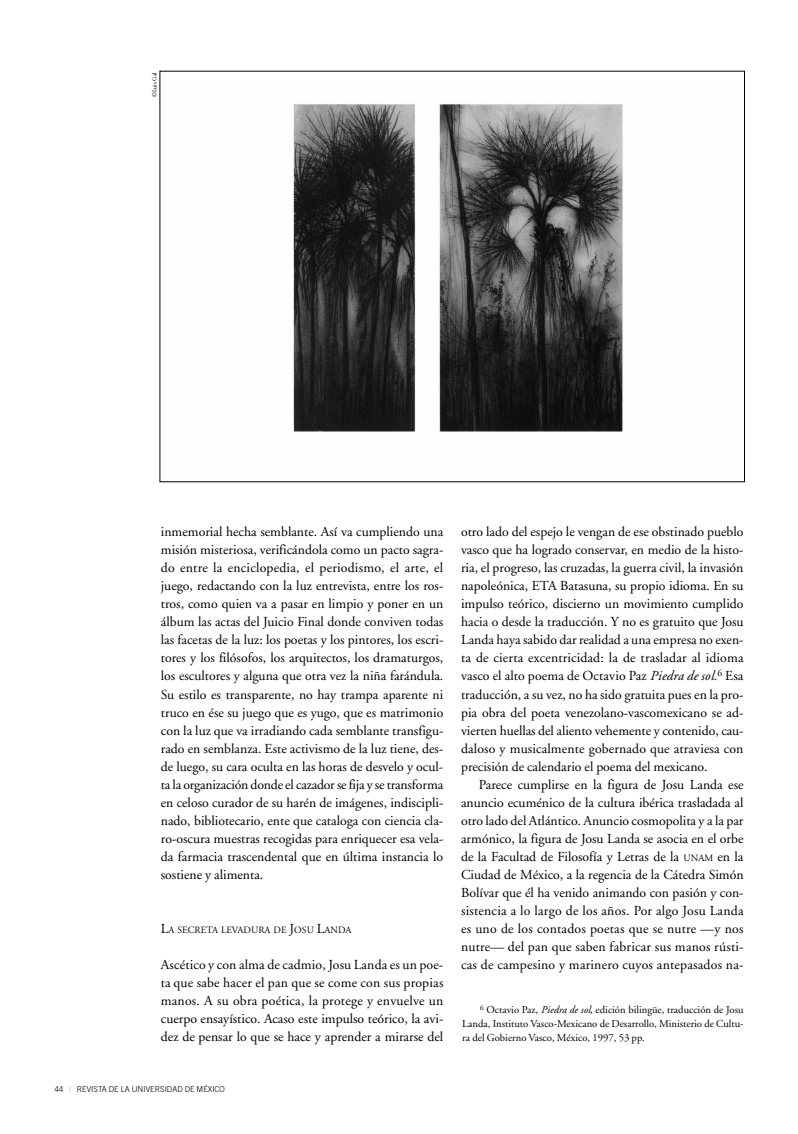
<style>
.page{position:relative;width:798px;height:1134px;background:#fff}
.page>*{position:absolute;margin:0;border:0;box-sizing:border-box;transform-origin:0 0}
.t1{font:13.75px/18px "Adobe Garamond";color:#000;text-align:justify}
.t2{font:10.62px/13.8px "Adobe Garamond";color:#000;text-align:justify}
.t3{font:9.62px "Adobe Garamond";color:#000}
.t4{font:300 8.12px "Trade Gothic";color:#000}
.t5{font:6.25px "Adobe Garamond";letter-spacing:-.005em;color:#000}
.s1{font-size:13.75px}
.s2{font-weight:400;color:#b3b3b3}
.s3{font-style:italic}
.s4{font-size:9.62px}
</style>
<div class="page">
<img style="left:293px;top:104px;width:330px;height:328px">
<p class="t5" style="left:152px;top:97px;width:27px;rotate:-90deg">©Luis Gal</p>
<p class="t1" style="left:161px;top:524px;width:284px">inmemorial hecha semblante. Así va cumpliendo una misión misteriosa, verificándola como un pacto sagra&shy;do entre la enciclopedia, el periodismo, el arte, el juego, redactando con la luz entrevista, entre los ros&shy;tros, como quien va a pasar en limpio y poner en un álbum las actas del Juicio Final donde conviven todas las facetas de la luz: los poetas y los pintores, los escri&shy;tores y los filósofos, los arquitectos, los dramaturgos, los escultores y alguna que otra vez la niña farándula.<br>Su estilo es transparente, no hay trampa aparente ni truco en ése su juego que es yugo, que es matrimonio con la luz que va irradiando cada semblante transfigu&shy;rado en semblanza. Este activismo de la luz tiene, des&shy;de luego, su cara oculta en las horas de desvelo y ocul&shy;ta la organización donde el cazador se fija y se transforma en celoso curador de su harén de imágenes, indiscipli&shy;nado, bibliotecario, ente que cataloga con ciencia cla&shy;ro-oscura muestras recogidas para enriquecer esa vela&shy;da farmacia trascendental que en última instancia lo sostiene y alimenta.</p>
<p class="t3" style="left:161px;top:926px;width:192px"><span class="s1">L</span>A SECRETA LEVADURA DE <span class="s1">J</span>OSU <span class="s1">L</span>ANDA</p>
<p class="t1" style="left:161px;top:957px;width:284px">Ascético y con alma de cadmio, Josu Landa es un poe&shy;ta que sabe hacer el pan que se come con sus propias manos. A su obra poética, la protege y envuelve un cuerpo ensayístico. Acaso este impulso teórico, la avi&shy;dez de pensar lo que se hace y aprender a mirarse del</p>
<p class="t4" style="left:54px;top:1086px;width:172px">44 <span class="s2">|</span> REVISTA DE LA UNIVERSIDAD DE MÉXICO</p>
<p class="t1" style="left:461px;top:524px;width:284px">otro lado del espejo le vengan de ese obstinado pueblo vasco que ha logrado conservar, en medio de la histo&shy;ria, el progreso, las cruzadas, la guerra civil, la invasión napoleónica, ETA Batasuna, su propio idioma. En su impulso teórico, discierno un movimiento cumplido hacia o desde la traducción. Y no es gratuito que Josu Landa haya sabido dar realidad a una empresa no exen&shy;ta de cierta excentricidad: la de trasladar al idioma vasco el alto poema de Octavio Paz <span class="s3">Piedra de sol.</span><sup>6</sup> Esa traducción, a su vez, no ha sido gratuita pues en la pro&shy;pia obra del poeta venezolano-vascomexicano se ad&shy;vierten huellas del aliento vehemente y contenido, cau&shy;daloso y musicalmente gobernado que atraviesa con precisión de calendario el poema del mexicano.</p>
<p class="t1" style="left:461px;top:776px;width:284px;text-indent:18px">Parece cumplirse en la figura de Josu Landa ese anuncio ecuménico de la cultura ibérica trasladada al otro lado del Atlántico. Anuncio cosmopolita y a la par armónico, la figura de Josu Landa se asocia en el orbe de la Facultad de Filosofía y Letras de la <span class="s4">UNAM</span> en la Ciudad de México, a la regencia de la Cátedra Simón Bolívar que él ha venido animando con pasión y con&shy;sistencia a lo largo de los años. Por algo Josu Landa es uno de los contados poetas que se nutre —y nos nutre— del pan que saben fabricar sus manos rústi&shy;cas de campesino y marinero cuyos antepasados na-</p>
<p class="t2" style="left:462px;top:1004px;width:283px;text-indent:18px"><sup>6</sup> Octavio Paz, <span class="s3">Piedra de sol</span>, edición bilingüe, traducción de Josu Landa, Instituto Vasco-Mexicano de Desarrollo, Ministerio de Cultu&shy;ra del Gobierno Vasco, México, 1997, 53 pp.</p>
</div>
